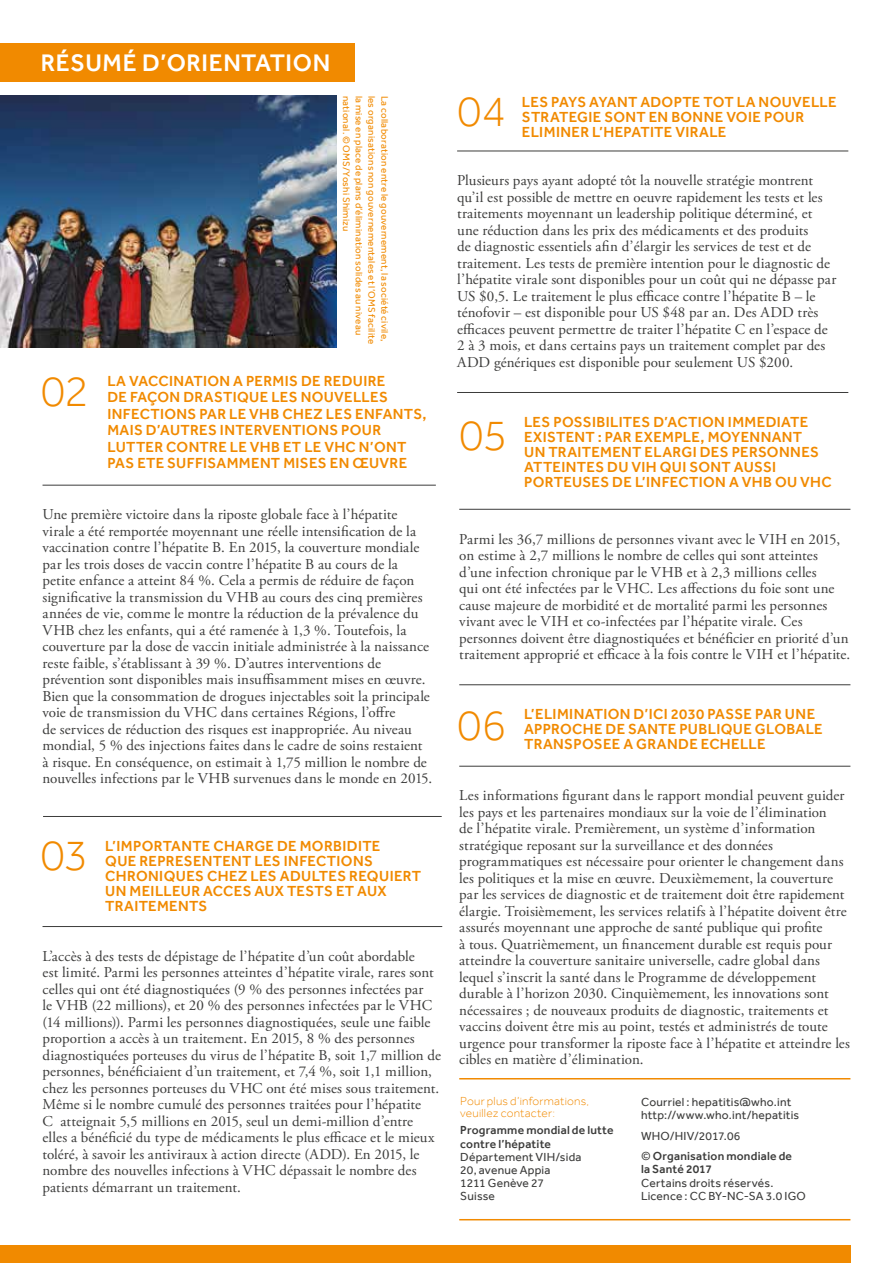
<style>
.page{position:relative;width:893px;height:1263px;background:#fff}
.page>*{position:absolute;margin:0;border:0;box-sizing:border-box;transform-origin:0 0}
.t1{font:300 45px "Effra";letter-spacing:-.02em;color:#f18a00}
.t2{font:500 24.6px "Effra";letter-spacing:.025em;color:#fff}
.t3{font:15px/16.5px "Adobe Garamond Pro";letter-spacing:.005em;color:#3c3c3b}
.t4{font:500 15px/15px "Effra";letter-spacing:.02em;color:#f18a00}
.t5{font:12px/13.2px "Effra";letter-spacing:.02em;color:#3c3c3b}
.t6{font:500 12px/13.2px "Effra";letter-spacing:.015em;color:#3c3c3b}
.t7{font:300 12px/12px "Effra";letter-spacing:.015em;color:#f18a00}
.t8{font:9.75px "Effra";letter-spacing:.025em;color:#f18a00}
.s1{font-weight:400}
</style>
<div class="page">
<div style="left:0;top:43px;width:355px;height:38px;background:#f18a00"></div>
<hr style="left:43px;top:485px;width:393px;height:1px;background:#3c3c3b">
<hr style="left:459px;top:509px;width:391px;height:1px;background:#3c3c3b">
<hr style="left:459px;top:684px;width:391px;height:1px;background:#3c3c3b">
<hr style="left:459px;top:766px;width:391px;height:1px;background:#3c3c3b">
<hr style="left:43px;top:926px;width:399px;height:1px;background:#3c3c3b">
<hr style="left:457px;top:151px;width:391px;height:1px;background:#3c3c3b">
<hr style="left:457px;top:392px;width:391px;height:1px;background:#3c3c3b">
<div style="left:0;top:1246px;width:850px;height:17px;background:#f18a00"></div>
<img style="left:0;top:96px;width:337px;height:252px">
<hr style="left:459px;top:1078px;width:391px;height:1px;background:#f18a00">
<hr style="left:459px;top:1219px;width:391px;height:1px;background:#f18a00">
<hr style="left:43px;top:816px;width:399px;height:1px;background:#3c3c3b">
<h2 class="t2" style="left:41px;top:48px;width:291px">RÉSUMÉ D’ORIENTATION</h2>
<p class="t8" style="left:352px;top:96px;width:137px;rotate:90deg">national. © OMS/Yoshi Shimizu</p>
<p class="t8" style="left:365px;top:96px;width:241px;rotate:90deg">la mise en place de plans d’élimination solides au niveau</p>
<p class="t8" style="left:378px;top:96px;width:250px;rotate:90deg">les organisations non gouvernementales et l’OMS facilite</p>
<p class="t8" style="left:390px;top:96px;width:248px;rotate:90deg">La collaboration entre le gouvernement, la société civile,</p>
<h1 class="t1" style="left:41px;top:364px;width:49px">02</h1>
<p class="t4" style="left:107px;top:372px;width:321px;line-height:16.5px">LA VACCINATION A PERMIS DE REDUIRE<br>DE FAÇON DRASTIQUE LES NOUVELLES INFECTIONS PAR LE VHB CHEZ LES ENFANTS, MAIS D’AUTRES INTERVENTIONS POUR LUTTER CONTRE LE VHB ET LE VHC N’ONT PAS ETE SUFFISAMMENT MISES EN ŒUVRE</p>
<p class="t3" style="left:43px;top:507px;width:391px">Une première victoire dans la riposte globale face à l’hépatite virale a été remportée moyennant une réelle intensification de la vaccination contre l’hépatite B. En 2015, la couverture mondiale par les trois doses de vaccin contre l’hépatite B au cours de la petite enfance a atteint 84 %. Cela a permis de réduire de façon significative la transmission du VHB au cours des cinq premières années de vie, comme le montre la réduction de la prévalence du VHB chez les enfants, qui a été ramenée à 1,3 %. Toutefois, la couverture par la dose de vaccin initiale administrée à la naissance reste faible, s’établissant à 39 %. D’autres interventions de prévention sont disponibles mais insuffisamment mises en œuvre.<br>Bien que la consommation de drogues injectables soit la principale voie de transmission du VHC dans certaines Régions, l’offre<br>de services de réduction des risques est inappropriée. Au niveau mondial, 5 % des injections faites dans le cadre de soins restaient<br>à risque. En conséquence, on estimait à 1,75 million le nombre de nouvelles infections par le VHB survenues dans le monde en 2015.</p>
<h1 class="t1" style="left:40px;top:828px;width:49px">03</h1>
<p class="t4" style="left:105px;top:838px;width:318px">L’IMPORTANTE CHARGE DE MORBIDITE<br>QUE REPRESENTENT LES INFECTIONS<br>CHRONIQUES CHEZ LES ADULTES REQUIERT<br>UN MEILLEUR ACCES AUX TESTS ET AUX<br>TRAITEMENTS</p>
<p class="t3" style="left:43px;top:948px;width:400px">L’accès à des tests de dépistage de l’hépatite d’un coût abordable<br>est limité. Parmi les personnes atteintes d’hépatite virale, rares sont celles qui ont été diagnostiquées (9 % des personnes infectées par<br>le VHB (22 millions), et 20 % des personnes infectées par le VHC (14 millions)). Parmi les personnes diagnostiquées, seule une faible proportion a accès à un traitement. En 2015, 8 % des personnes diagnostiquées porteuses du virus de l’hépatite B, soit 1,7 million de personnes, bénéficiaient d’un traitement, et 7,4 %, soit 1,1 million, chez les personnes porteuses du VHC ont été mises sous traitement.<br>Même si le nombre cumulé des personnes traitées pour l’hépatite<br>C atteignait 5,5 millions en 2015, seul un demi-million d’entre elles a bénéficié du type de médicaments le plus efficace et le mieux toléré, à savoir les antiviraux à action directe (ADD). En 2015, le nombre des nouvelles infections à VHC dépassait le nombre des patients démarrant un traitement.</p>
<h1 class="t1" style="left:457px;top:85px;width:50px">04</h1>
<p class="t4" style="left:522px;top:94px;width:316px">LES PAYS AYANT ADOPTE TOT LA NOUVELLE<br>STRATEGIE SONT EN BONNE VOIE POUR<br>ELIMINER L’HEPATITE VIRALE</p>
<p class="t3" style="left:457px;top:173px;width:381px">Plusieurs pays ayant adopté tôt la nouvelle stratégie montrent qu’il est possible de mettre en oeuvre rapidement les tests et les traitements moyennant un leadership politique déterminé, et une réduction dans les prix des médicaments et des produits<br>de diagnostic essentiels afin d’élargir les services de test et de traitement. Les tests de première intention pour le diagnostic de l’hépatite virale sont disponibles pour un coût qui ne dépasse par US $0,5. Le traitement le plus efficace contre l’hépatite B – le ténofovir – est disponible pour US $48 par an. Des ADD très efficaces peuvent permettre de traiter l’hépatite C en l’espace de 2 à 3 mois, et dans certains pays un traitement complet par des ADD génériques est disponible pour seulement US $200.</p>
<h1 class="t1" style="left:459px;top:408px;width:50px">05</h1>
<p class="t4" style="left:524px;top:415px;width:309px">LES POSSIBILITES D’ACTION IMMEDIATE EXISTENT : PAR EXEMPLE, MOYENNANT<br>UN TRAITEMENT ELARGI DES PERSONNES ATTEINTES DU VIH QUI SONT AUSSI PORTEUSES DE L’INFECTION A VHB OU VHC</p>
<p class="t3" style="left:459px;top:531px;width:393px">Parmi les 36,7 millions de personnes vivant avec le VIH en 2015, on estime à 2,7 millions le nombre de celles qui sont atteintes d’une infection chronique par le VHB et à 2,3 millions celles<br>qui ont été infectées par le VHC. Les affections du foie sont une cause majeure de morbidité et de mortalité parmi les personnes vivant avec le VIH et co-infectées par l’hépatite virale. Ces personnes doivent être diagnostiquées et bénéficier en priorité d’un traitement approprié et efficace à la fois contre le VIH et l’hépatite.</p>
<h1 class="t1" style="left:457px;top:698px;width:51px">06</h1>
<p class="t4" style="left:524px;top:706px;width:300px">L’ELIMINATION D’ICI 2030 PASSE PAR UNE<br>APPROCHE DE SANTE PUBLIQUE GLOBALE<br>TRANSPOSEE A GRANDE ECHELLE</p>
<p class="t3" style="left:459px;top:788px;width:392px">Les informations figurant dans le rapport mondial peuvent guider les pays et les partenaires mondiaux sur la voie de l’élimination<br>de l’hépatite virale. Premièrement, un système d’information stratégique reposant sur la surveillance et des données programmatiques est nécessaire pour orienter le changement dans les politiques et la mise en œuvre. Deuxièmement, la couverture par les services de diagnostic et de traitement doit être rapidement élargie. Troisièmement, les services relatifs à l’hépatite doivent être assurés moyennant une approche de santé publique qui profite<br>à tous. Quatrièmement, un financement durable est requis pour atteindre la couverture sanitaire universelle, cadre global dans lequel s’inscrit la santé dans le Programme de développement durable à l’horizon 2030. Cinquièmement, les innovations sont nécessaires ; de nouveaux produits de diagnostic, traitements et vaccins doivent être mis au point, testés et administrés de toute urgence pour transformer la riposte face à l’hépatite et atteindre les cibles en matière d’élimination.</p>
<p class="t7" style="left:460px;top:1095px;width:130px">Pour plus d’informations, veuillez contacter:</p>
<p class="t6" style="left:460px;top:1124px;width:155px">Programme mondial de lutte contre l’hépatite</p>
<p class="t5" style="left:460px;top:1150px;width:123px">Département VIH/sida<br>20, avenue Appia<br>1211 Genève 27<br>Suisse</p>
<p class="t5" style="left:641px;top:1095px;width:160px">Courriel : hepatitis@who.int http://www.who.int/hepatitis</p>
<p class="t6" style="left:641px;top:1125px;width:153px;line-height:20.7px"><span class="s1">WHO/HIV/2017.06<br>©</span> Organisation mondiale de</p>
<p class="t6" style="left:641px;top:1163px;width:72px">la Santé 2017</p>
<p class="t5" style="left:641px;top:1176px;width:166px">Certains droits réservés.<br>Licence : CC BY-NC-SA 3.0 IGO</p>
</div>
